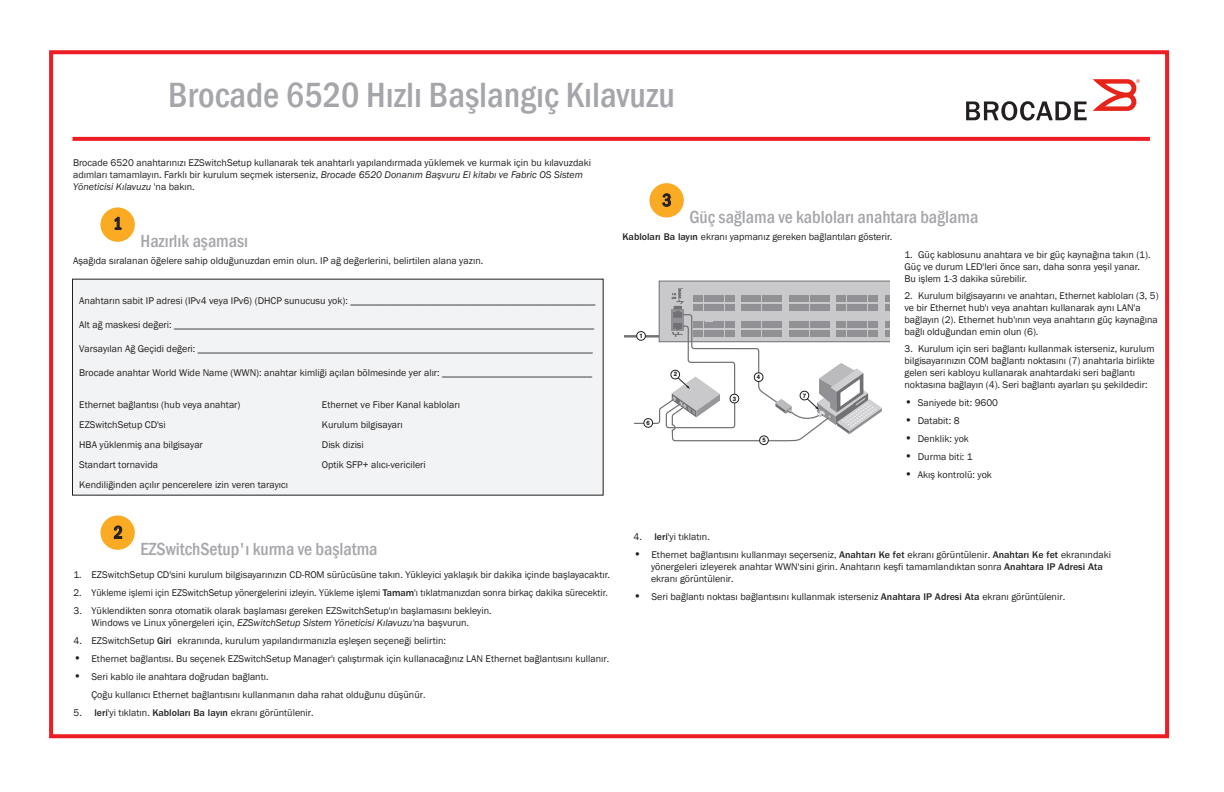
<style>
.page{position:relative;width:1224px;height:792px;background:#fff}
.page>*{position:absolute;margin:0;border:0;box-sizing:border-box;transform-origin:0 0}
.t1{font:500 condensed 36px "Franklin Gothic";color:#a5a6aa}
.t2{font:500 condensed 18px "Franklin Gothic";color:#a5a6aa}
.t3{font:500 condensed 18px "Franklin Gothic";color:#231f20}
.t4{font:10px/12px "Franklin Gothic";color:#231f20}
.t5{font:700 6.1px "Helvetica";color:#050504}
.s1{font-style:italic}
.s2{font-weight:500}
.s3{font-size:12px}
</style>
<div class="page">
<div style="left:49px;top:50px;width:1120px;height:688px;border:4px solid #ee1d23"></div>
<svg style="left:72px;top:137px;width:1078px;height:4px;fill:#ee1d23"></svg>
<div style="left:72px;top:279px;width:531px;height:216px;background:#f2f3f4"></div>
<div style="left:100px;top:207px;width:35px;height:35px;background:#faaa23;border-radius:50%"></div>
<svg style="left:115px;top:217px;width:6px;height:13px"></svg>
<div style="left:649px;top:183px;width:35px;height:34px;background:#faaa23;border-radius:50%"></div>
<svg style="left:662px;top:194px;width:9px;height:13px"></svg>
<div style="left:100px;top:515px;width:35px;height:35px;background:#faaa23;border-radius:50%"></div>
<svg style="left:114px;top:526px;width:8px;height:13px"></svg>
<svg style="left:966px;top:101px;width:121px;height:20px"></svg>
<svg style="left:1093px;top:79px;width:47px;height:32px"></svg>
<hr style="left:624px;top:335px;width:35px;height:3px;background:#717074">
<svg style="left:633px;top:281px;width:256px;height:164px"></svg>
<h1 class="t1" style="left:168px;top:72px;width:508px">Brocade 6520 Hızlı Başlangıç Kılavuzu</h1>
<p class="t4" style="left:73px;top:157px;width:519px">Brocade 6520 anahtarınızı EZSwitchSetup kullanarak tek anahtarlı yapılandırmada yüklemek ve kurmak için bu kılavuzdaki adımları tamamlayın. Farklı bir kurulum seçmek isterseniz, <span class="s1">Brocade 6520 Donanım Başvuru El kitabı ve Fabric OS Sistem<br>Yöneticisi Kılavuzu</span> 'na bakın.</p>
<h2 class="t3" style="left:662px;top:188px;width:11px">3</h2>
<h2 class="t3" style="left:113px;top:212px;width:11px">1</h2>
<h2 class="t2" style="left:690px;top:205px;width:290px">Güç sağlama ve kabloları anahtara bağlama</h2>
<h2 class="t2" style="left:141px;top:230px;width:109px">Hazırlık aşaması</h2>
<p class="t4" style="left:73px;top:255px;width:412px">Aşağıda sıralanan öğelere sahip olduğunuzdan emin olun. IP ağ değerlerini, belirtilen alana yazın.</p>
<p class="t4" style="left:79px;top:295px;width:518px">Anahtarın sabit IP adresi (IPv4 veya IPv6) (DHCP sunucusu yok): _________________________________________________</p>
<p class="t4" style="left:79px;top:319px;width:516px">Alt ağ maskesi değeri: ____________________________________________________________________________________</p>
<p class="t4" style="left:79px;top:343px;width:515px">Varsayılan Ağ Geçidi değeri: _______________________________________________________________________________</p>
<p class="t4" style="left:79px;top:367px;width:515px">Brocade anahtar World Wide Name (WWN): anahtar kimliği açılan bölmesinde yer alır: ______________________________</p>
<p class="t4" style="left:79px;top:399px;width:163px">Ethernet bağlantısı (hub veya anahtar)</p>
<p class="t4" style="left:322px;top:399px;width:140px">Ethernet ve Fiber Kanal kabloları</p>
<p class="t4" style="left:79px;top:419px;width:88px">EZSwitchSetup CD'si</p>
<p class="t4" style="left:322px;top:419px;width:82px">Kurulum bilgisayarı</p>
<p class="t4" style="left:79px;top:439px;width:125px">HBA yüklenmiş ana bilgisayar</p>
<p class="t4" style="left:322px;top:439px;width:44px">Disk dizisi</p>
<p class="t4" style="left:79px;top:459px;width:80px">Standart tornavida</p>
<p class="t4" style="left:322px;top:459px;width:105px">Optik SFP+ alıcı-vericileri</p>
<p class="t4" style="left:79px;top:479px;width:210px">Kendiliğinden açılır pencerelere izin veren tarayıcı</p>
<p class="t4" style="left:622px;top:231px;width:271px"><span class="s2">Kabloları Ba layın</span> ekranı yapmanız gereken bağlantıları gösterir.</p>
<p class="t5" style="left:639px;top:332px;width:5px">1</p>
<p class="t5" style="left:647px;top:419px;width:5px">6</p>
<p class="t5" style="left:674px;top:371px;width:5px">2</p>
<p class="t5" style="left:733px;top:395px;width:5px">3</p>
<p class="t5" style="left:757px;top:373px;width:5px">4</p>
<p class="t5" style="left:762px;top:437px;width:5px">5</p>
<p class="t5" style="left:803px;top:392px;width:5px">7</p>
<p class="t4" style="left:904px;top:249px;width:248px">1. Güç kablosunu anahtara ve bir güç kaynağına takın (1).<br>Güç ve durum LED'leri önce sarı, daha sonra yeşil yanar.<br>Bu işlem 1-3 dakika sürebilir.</p>
<p class="t4" style="left:904px;top:290px;width:256px">2. Kurulum bilgisayarını ve anahtarı, Ethernet kabloları (3, 5) ve bir Ethernet hub'ı veya anahtarı kullanarak aynı LAN'a bağlayın (2). Ethernet hub'ının veya anahtarın güç kaynağına bağlı olduğundan emin olun (6).</p>
<p class="t4" style="left:904px;top:343px;width:252px">3. Kurulum için seri bağlantı kullanmak isterseniz, kurulum bilgisayarınızın COM bağlantı noktasını (7) anahtarla birlikte gelen seri kabloyu kullanarak anahtardaki seri bağlantı noktasına bağlayın (4). Seri bağlantı ayarları şu şekildedir:</p>
<p class="t4" style="left:904px;top:397px;width:95px"><span class="s3">•</span> Saniyede bit: 9600</p>
<p class="t4" style="left:904px;top:415px;width:57px"><span class="s3">•</span> Databit: 8</p>
<p class="t4" style="left:904px;top:433px;width:66px"><span class="s3">•</span> Denklik: yok</p>
<p class="t4" style="left:904px;top:451px;width:70px"><span class="s3">•</span> Durma biti: 1</p>
<p class="t4" style="left:904px;top:469px;width:89px"><span class="s3">•</span> Akış kontrolü: yok</p>
<h2 class="t3" style="left:114px;top:521px;width:11px">2</h2>
<p class="t4" style="left:73px;top:569px;width:538px">1. EZSwitchSetup CD'sini kurulum bilgisayarınızın CD-ROM sürücüsüne takın. Yükleyici yaklaşık bir dakika içinde başlayacaktır.</p>
<p class="t4" style="left:73px;top:587px;width:536px">2. Yükleme işlemi için EZSwitchSetup yönergelerini izleyin. Yükleme işlemi <span class="s2">Tamam</span>'ı tıklatmanızdan sonra birkaç dakika sürecektir.</p>
<p class="t4" style="left:73px;top:605px;width:420px;text-align:center">3. Yüklendikten sonra otomatik olarak başlaması gereken EZSwitchSetup'ın başlamasını bekleyin.<br>Windows ve Linux yönergeleri için, <span class="s1">EZSwitchSetup Sistem Yöneticisi Kılavuzu'</span>na başvurun<span class="s1">.</span></p>
<p class="t4" style="left:73px;top:635px;width:374px">4. EZSwitchSetup <span class="s2">Giri</span> ekranında, kurulum yapılandırmanızla eşleşen seçeneği belirtin:</p>
<p class="t4" style="left:73px;top:653px;width:537px"><span class="s3">•</span> Ethernet bağlantısı. Bu seçenek EZSwitchSetup Manager'ı çalıştırmak için kullanacağınız LAN Ethernet bağlantısını kullanır.</p>
<p class="t4" style="left:91px;top:668px;width:336px;line-height:18px;text-indent:-18px"><span class="s3">•</span> Seri kablo ile anahtara doğrudan bağlantı.<br>Çoğu kullanıcı Ethernet bağlantısını kullanmanın daha rahat olduğunu düşünür.</p>
<p class="t4" style="left:73px;top:707px;width:242px">5. <span class="s2">leri</span>'yi tıklatın. <span class="s2">Kabloları Ba layın</span> ekranı görüntülenir.</p>
<h2 class="t2" style="left:141px;top:538px;width:239px">EZSwitchSetup'ı kurma ve başlatma</h2>
<p class="t4" style="left:633px;top:531px;width:78px">4. <span class="s2">leri</span>'yi tıklatın.</p>
<p class="t4" style="left:651px;top:549px;width:462px;text-indent:-18px"><span class="s3">•</span> Ethernet bağlantısını kullanmayı seçerseniz, <span class="s2">Anahtarı Ke fet</span> ekranı görüntülenir. <span class="s2">Anahtarı Ke fet</span> ekranındaki yönergeleri izleyerek anahtar WWN'sini girin. Anahtarın keşfi tamamlandıktan sonra <span class="s2">Anahtara IP Adresi Ata </span>ekranı görüntülenir.</p>
<p class="t4" style="left:633px;top:591px;width:433px"><span class="s3">•</span> Seri bağlantı noktası bağlantısını kullanmak isterseniz <span class="s2">Anahtara IP Adresi Ata</span> ekranı görüntülenir.</p>
</div>
